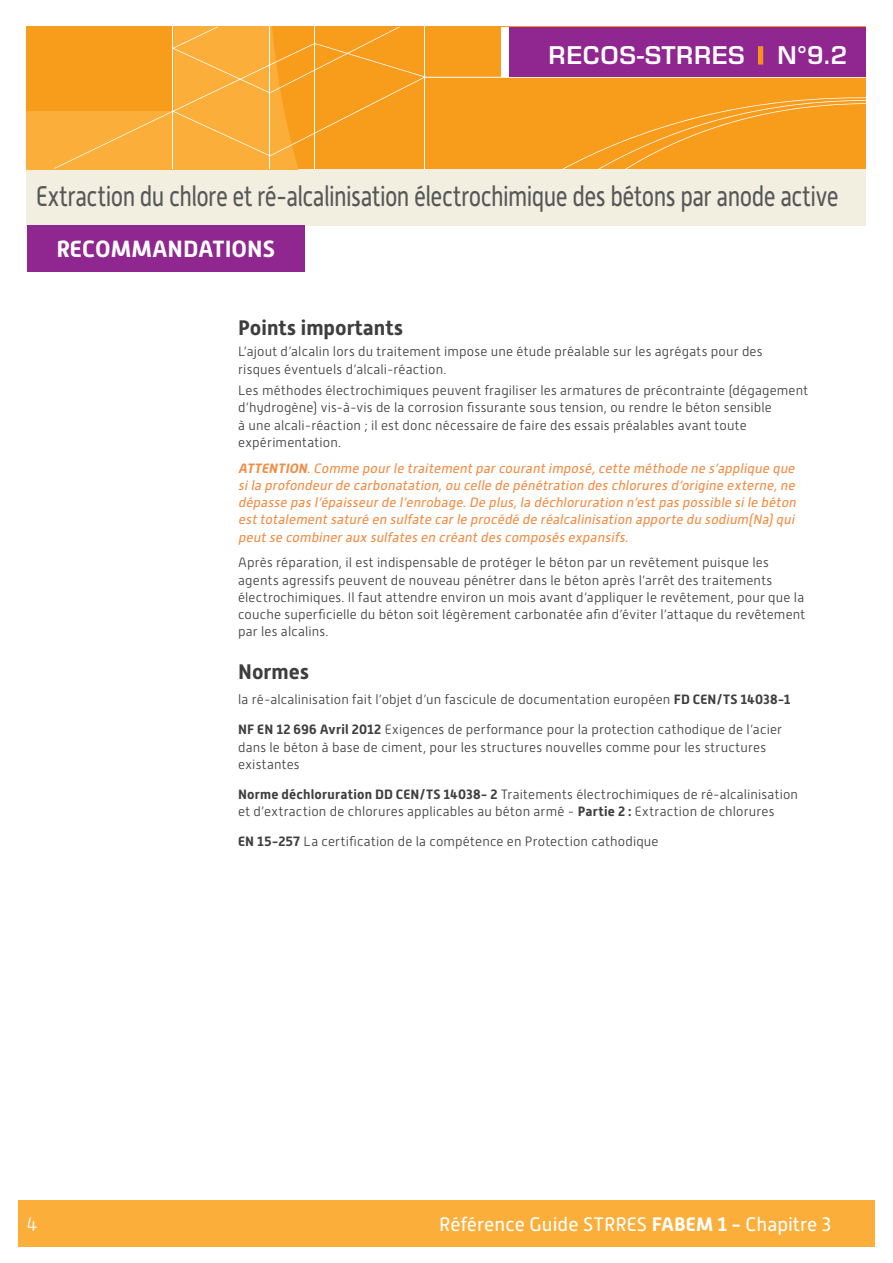
<style>
.page{position:relative;width:893px;height:1263px;background:#fff}
.page>*{position:absolute;margin:0;border:0;box-sizing:border-box;transform-origin:0 0}
.t1{font:28.5px "Alwyn New";letter-spacing:-.025em;color:#57585a;scale:.8 1}
.t2{font:600 24.6px "Eurostile LT Pro";color:#fff}
.t3{font:700 23.4px "Alwyn New";color:#fff}
.t4{font:700 21px "Alwyn New";color:#3e3e3f}
.t5{font:19.5px "Alwyn New";color:#fff}
.t6{font:300 19.5px "Alwyn New";color:#fff}
.t7{font:300 13.5px/17.2px "Alwyn New";letter-spacing:.01em;color:#3e3e3f}
.t8{font:italic 13.5px/17.2px "Alwyn New";letter-spacing:.025em;color:#f28c44}
.s1{font-weight:700}
</style>
<div class="page">
<div style="left:18px;top:1200px;width:857px;height:47px;background:#fbae39"></div>
<div style="left:27px;top:169px;width:839px;height:57px;background:#f3efe0"></div>
<div style="left:27px;top:27px;width:839px;height:142px;background:#f89c1c"></div>
<div style="left:27px;top:111px;width:27px;height:58px;background:#fbae39"></div>
<svg style="left:54px;top:27px;width:372px;height:142px"></svg>
<svg style="left:562px;top:97px;width:304px;height:72px"></svg>
<hr style="left:423px;top:77px;width:443px;height:1px;background:#fff">
<div style="left:509px;top:27px;width:357px;height:49px;background:#90268f"></div>
<div style="left:758px;top:46px;width:5px;height:18px;background:#f68f1e;border:1px solid #f89c1c"></div>
<div style="left:501px;top:27px;width:8px;height:49px;background:#fff"></div>
<div style="left:27px;top:226px;width:278px;height:46px;background:#90268f"></div>
<h2 class="t2" style="left:548px;top:40px;width:198px">RECOS-STRRES</h2>
<h2 class="t2" style="left:777px;top:40px;width:72px">N°9.2</h2>
<h1 class="t1" style="left:36px;top:180px;width:1005px">Extraction du chlore et ré-alcalinisation électrochimique des bétons par anode active</h1>
<h3 class="t3" style="left:56px;top:236px;width:220px">RECOMMANDATIONS</h3>
<h3 class="t6" style="left:27px;top:1213px;width:12px">4</h3>
<h3 class="t4" style="left:238px;top:315px;width:166px">Points importants</h3>
<p class="t7" style="left:238px;top:343px;width:526px">L’ajout d’alcalin lors du traitement impose une étude préalable sur les agrégats pour des risques éventuels d’alcali-réaction.</p>
<p class="t7" style="left:238px;top:382px;width:572px">Les méthodes électrochimiques peuvent fragiliser les armatures de précontrainte (dégagement d’hydrogène) vis-à-vis de la corrosion fissurante sous tension, ou rendre le béton sensible<br>à une alcali-réaction ; il est donc nécessaire de faire des essais préalables avant toute expérimentation.</p>
<p class="t8" style="left:238px;top:459px;width:562px"><span class="s1">ATTENTION</span>.Comme pourle traitementparcourantimposé,cette méthode ne s’applique que sila profondeurde carbonatation,ou celle de pénétration des chlorures d’origine externe,ne dépasse pas l’épaisseurde l’enrobage.De plus,la déchloruration n’estpas possible sile béton esttotalementsaturé en sulfate carle procédé de réalcalinisation apporte du sodium(Na)qui peutse combineraux sulfates en créantdes composés expansifs.</p>
<p class="t7" style="left:238px;top:554px;width:569px">Après réparation, il est indispensable de protéger le béton par un revêtement puisque les agents agressifs peuvent de nouveau pénétrer dans le béton après l’arrêt des traitements électrochimiques. Il faut attendre environ un mois avant d’appliquer le revêtement, pour que la couche superficielle du béton soit légèrement carbonatée afin d’éviter l’attaque du revêtement par les alcalins.</p>
<h3 class="t4" style="left:238px;top:659px;width:73px">Normes</h3>
<p class="t7" style="left:238px;top:691px;width:554px">la ré-alcalinisation fait l’objet d’un fascicule de documentation européen <span class="s1">FD CEN/TS 14038-1</span></p>
<p class="t7" style="left:238px;top:721px;width:545px"><span class="s1">NF EN 12 696 Avril 2012</span> Exigences de performance pour la protection cathodique de l’acier dans le béton à base de ciment, pour les structures nouvelles comme pour les structures existantes</p>
<p class="t7" style="left:238px;top:786px;width:561px"><span class="s1">Norme déchloruration DD CEN/TS 14038- 2</span> Traitements électrochimiques de ré-alcalinisation et d’extraction de chlorures applicables au béton armé - <span class="s1">Partie 2 :</span> Extraction de chlorures</p>
<p class="t7" style="left:238px;top:833px;width:422px"><span class="s1">EN 15-257</span> La certification de la compétence en Protection cathodique</p>
<h3 class="t5" style="left:439px;top:1213px;width:393px">Référence Guide STRRES <span class="s1">FABEM 1 -</span> Chapitre 3</h3>
</div>
